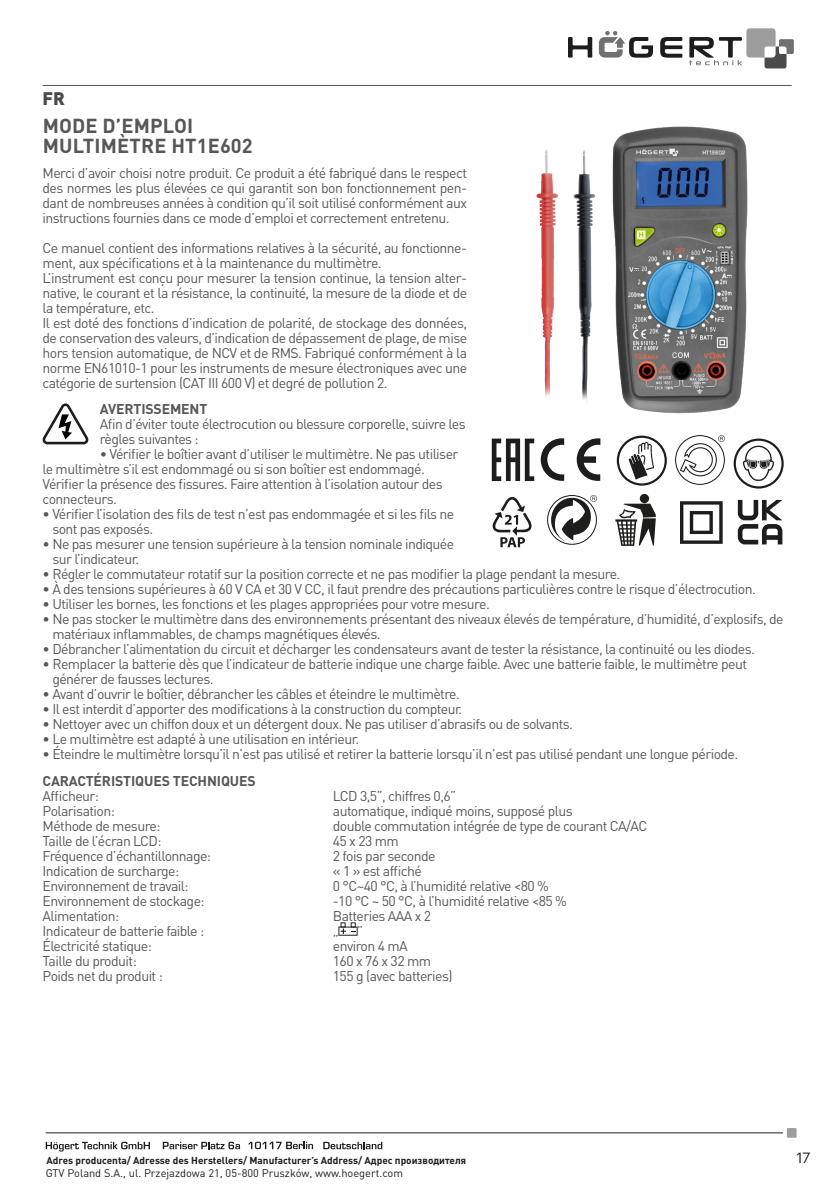
<style>
.page{position:relative;width:840px;height:1191px;background:#fff}
.page>*{position:absolute;margin:0;border:0;box-sizing:border-box;transform-origin:0 0}
.t1{font:700 20px/20px "DIN Pro";letter-spacing:.01em;color:#575756}
.t2{font:900 18px "DIN Pro";color:#4b4b4a}
.t3{font:16px "Merel";color:#1d1d1b}
.t4{font:14px/15px "DIN Pro";letter-spacing:-.04em;color:#575756}
.t5{font:700 14px "DIN Pro";letter-spacing:-.01em;color:#575756}
.t6{font:11px "DIN Pro";color:#1d1d1b}
.t7{font:700 10px "DIN Pro";color:#1d1d1b}
</style>
<div class="page">
<svg style="left:568px;top:37px;width:24px;height:21px"></svg>
<svg style="left:660px;top:37px;width:22px;height:21px"></svg>
<svg style="left:598px;top:31px;width:54px;height:27px"></svg>
<svg style="left:689px;top:28px;width:104px;height:40px"></svg>
<svg style="left:786px;top:1128px;width:10px;height:9px"></svg>
<svg style="left:46px;top:1141px;width:104px;height:10px"></svg>
<svg style="left:163px;top:1141px;width:77px;height:8px"></svg>
<svg style="left:248px;top:1141px;width:65px;height:8px"></svg>
<svg style="left:323px;top:1141px;width:59px;height:8px"></svg>
<hr style="left:46px;top:1132px;width:736px;height:1px;background:#1d1d1b">
<hr style="left:43px;top:85px;width:748px;height:1px;background:#575756">
<svg style="left:42px;top:403px;width:47px;height:41px"></svg>
<svg style="left:338px;top:922px;width:19px;height:13px"></svg>
<img style="left:536px;top:126px;width:212px;height:288px">
<svg style="left:615px;top:494px;width:40px;height:52px"></svg>
<svg style="left:492px;top:497px;width:40px;height:50px"></svg>
<svg style="left:547px;top:495px;width:49px;height:50px"></svg>
<svg style="left:675px;top:435px;width:49px;height:50px"></svg>
<svg style="left:733px;top:438px;width:51px;height:51px"></svg>
<svg style="left:680px;top:501px;width:42px;height:43px"></svg>
<svg style="left:576px;top:438px;width:24px;height:43px"></svg>
<svg style="left:540px;top:438px;width:24px;height:43px"></svg>
<svg style="left:491px;top:438px;width:43px;height:43px"></svg>
<svg style="left:616px;top:435px;width:51px;height:51px"></svg>
<svg style="left:737px;top:500px;width:45px;height:44px"></svg>
<p class="t2" style="left:43px;top:86px;width:24px">FR</p>
<h1 class="t1" style="left:43px;top:115px;width:211px">MODE D’EMPLOI<br>MULTIMÈTRE HT1E602</h1>
<p class="t4" style="left:43px;top:165px;width:426px;text-align:justify">Merci d’avoir choisi notre produit. Ce produit a été fabriqué dans le respect des normes les plus élevées ce qui garantit son bon fonctionnement pen&shy;dant de nombreuses années à condition qu’il soit utilisé conformément aux instructions fournies dans ce mode d’emploi et correctement entretenu.</p>
<p class="t4" style="left:43px;top:240px;width:426px">Ce manuel contient des informations relatives à la sécurité, au fonctionne&shy;ment, aux spécifications et à la maintenance du multimètre.<br>L’instrument est conçu pour mesurer la tension continue, la tension alter&shy;native, le courant et la résistance, la continuité, la mesure de la diode et de la température, etc.<br>Il est doté des fonctions d’indication de polarité, de stockage des données, de conservation des valeurs, d’indication de dépassement de plage, de mise hors tension automatique, de NCV et de RMS. Fabriqué conformément à la norme EN61010-1 pour les instruments de mesure électroniques avec une catégorie de surtension (CAT III 600 V) et degré de pollution 2.</p>
<p class="t5" style="left:100px;top:399px;width:109px">AVERTISSEMENT</p>
<p class="t4" style="left:100px;top:416px;width:367px">Afin d’éviter toute électrocution ou blessure corporelle, suivre les règles suivantes :</p>
<p class="t4" style="left:43px;top:446px;width:417px;text-indent:57px">• Vérifier le boîtier avant d’utiliser le multimètre. Ne pas utiliser le multimètre s’il est endommagé ou si son boîtier est endommagé.<br>Vérifier la présence des fissures. Faire attention à l’isolation autour des connecteurs.</p>
<p class="t4" style="left:52px;top:506px;width:403px;text-indent:-10px">• Vérifier l’isolation des fils de test n’est pas endommagée et si les fils ne sont pas exposés.</p>
<p class="t4" style="left:52px;top:536px;width:403px;text-indent:-10px">• Ne pas mesurer une tension supérieure à la tension nominale indiquée sur l’indicateur.</p>
<p class="t4" style="left:43px;top:566px;width:579px">• Régler le commutateur rotatif sur la position correcte et ne pas modifier la plage pendant la mesure.</p>
<p class="t4" style="left:43px;top:581px;width:714px">• À des tensions supérieures à 60 V CA et 30 V CC, il faut prendre des précautions particulières contre le risque d’électrocution.</p>
<p class="t4" style="left:43px;top:596px;width:448px">• Utiliser les bornes, les fonctions et les plages appropriées pour votre mesure.</p>
<p class="t4" style="left:52px;top:611px;width:732px;text-indent:-10px">• Ne pas stocker le multimètre dans des environnements présentant des niveaux élevés de température, d’humidité, d’explosifs, de matériaux inflammables, de champs magnétiques élevés.</p>
<p class="t4" style="left:43px;top:641px;width:713px">• Débrancher l’alimentation du circuit et décharger les condensateurs avant de tester la résistance, la continuité ou les diodes.</p>
<p class="t4" style="left:52px;top:656px;width:695px;text-indent:-10px">• Remplacer la batterie dès que l’indicateur de batterie indique une charge faible. Avec une batterie faible, le multimètre peut générer de fausses lectures.</p>
<p class="t4" style="left:43px;top:686px;width:418px">• Avant d’ouvrir le boîtier, débrancher les câbles et éteindre le multimètre.</p>
<p class="t4" style="left:43px;top:701px;width:421px">• Il est interdit d’apporter des modifications à la construction du compteur.</p>
<p class="t4" style="left:43px;top:716px;width:531px">• Nettoyer avec un chiffon doux et un détergent doux. Ne pas utiliser d’abrasifs ou de solvants.</p>
<p class="t4" style="left:43px;top:731px;width:318px">• Le multimètre est adapté à une utilisation en intérieur.</p>
<p class="t4" style="left:43px;top:746px;width:696px">• Éteindre le multimètre lorsqu’il n’est pas utilisé et retirer la batterie lorsqu’il n’est pas utilisé pendant une longue période.</p>
<p class="t5" style="left:43px;top:771px;width:214px">CARACTÉRISTIQUES TECHNIQUES</p>
<p class="t4" style="left:43px;top:787px;width:58px">Afficheur:</p>
<p class="t4" style="left:333px;top:787px;width:125px">LCD 3,5”, chiffres 0,6”</p>
<p class="t4" style="left:43px;top:802px;width:74px">Polarisation:</p>
<p class="t4" style="left:333px;top:802px;width:241px">automatique, indiqué moins, supposé plus</p>
<p class="t4" style="left:43px;top:817px;width:119px">Méthode de mesure:</p>
<p class="t4" style="left:333px;top:817px;width:316px">double commutation intégrée de type de courant CA/AC</p>
<p class="t4" style="left:43px;top:832px;width:120px">Taille de l’écran LCD:</p>
<p class="t4" style="left:333px;top:832px;width:67px">45 x 23 mm</p>
<p class="t4" style="left:43px;top:847px;width:170px">Fréquence d’échantillonnage:</p>
<p class="t4" style="left:333px;top:847px;width:104px">2 fois par seconde</p>
<p class="t4" style="left:43px;top:862px;width:138px">Indication de surcharge:</p>
<p class="t4" style="left:333px;top:862px;width:91px">« 1 » est affiché</p>
<p class="t4" style="left:43px;top:877px;width:147px">Environnement de travail:</p>
<p class="t4" style="left:333px;top:877px;width:217px">0 °C~40 °C, à l’humidité relative &lt;80 %</p>
<p class="t4" style="left:43px;top:892px;width:163px">Environnement de stockage:</p>
<p class="t4" style="left:333px;top:892px;width:235px">-10 °C ~ 50 °C, à l’humidité relative &lt;85 %</p>
<p class="t4" style="left:43px;top:907px;width:78px">Alimentation:</p>
<p class="t4" style="left:333px;top:907px;width:100px">Batteries AAA x 2</p>
<p class="t4" style="left:43px;top:922px;width:163px">Indicateur de batterie faible :</p>
<p class="t4" style="left:333px;top:922px;width:8px">„</p>
<p class="t4" style="left:357px;top:922px;width:8px">”</p>
<p class="t4" style="left:43px;top:937px;width:111px">Électricité statique:</p>
<p class="t4" style="left:333px;top:937px;width:76px">environ 4 mA</p>
<p class="t4" style="left:43px;top:952px;width:96px">Taille du produit:</p>
<p class="t4" style="left:333px;top:952px;width:100px">160 x 76 x 32 mm</p>
<p class="t4" style="left:43px;top:967px;width:122px">Poids net du produit :</p>
<p class="t4" style="left:333px;top:967px;width:121px">155 g (avec batteries)</p>
<p class="t7" style="left:46px;top:1153px;width:421px">Adres producenta/ Adresse des Herstellers/ Manufacturer’s Address/ Адрес производителя</p>
<p class="t3" style="left:796px;top:1145px;width:16px">17</p>
<p class="t6" style="left:46px;top:1165px;width:359px">GTV Poland S.A., ul. Przejazdowa 21, 05-800 Pruszków, www.hoegert.com</p>
</div>
